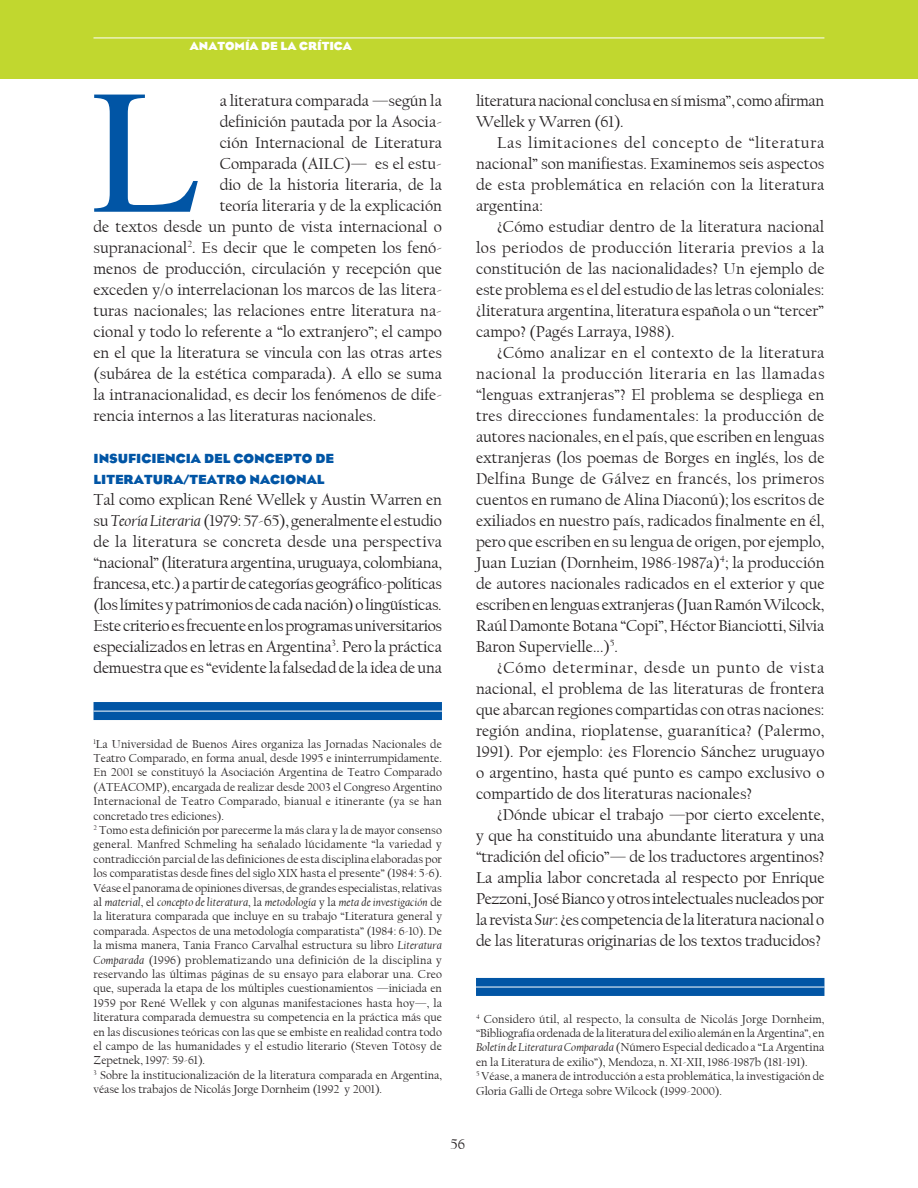
<style>
.page{position:relative;width:918px;height:1188px;background:#fff}
.page>*{position:absolute;margin:0;border:0;box-sizing:border-box;transform-origin:0 0}
.t1{font:177px "Times";color:#0155a5}
.t2{font:16.5px/21px "Californian FB";color:#231f20;text-align:justify}
.t3{font:16.5px/21px "Californian FB";letter-spacing:-.02em;color:#231f20}
.t4{font:15px "Californian FB";color:#231f20}
.t5{font:700 13.5px "Eagle";color:#0155a5}
.t6{font:12px/14.4px "Californian FB";color:#231f20}
.t7{font:700 12px "Eagle";color:#fff}
.s1{font-style:italic}
</style>
<div class="page">
<div style="left:94px;top:702px;width:348px;height:18px;background:#0155a5"></div>
<hr style="left:94px;top:711px;width:348px;height:1px;background:#fff">
<div style="left:476px;top:978px;width:348px;height:18px;background:#0155a5"></div>
<hr style="left:476px;top:987px;width:348px;height:1px;background:#fff">
<div style="left:0;top:0;width:918px;height:79px;background:#c1d72f"></div>
<hr style="left:93px;top:38px;width:731px;height:1px;background:#fff">
<p class="t7" style="left:190px;top:39px;width:163px">ANATOMÍA DE LA CRÍTICA</p>
<p class="t2" style="left:220px;top:90px;width:224px">a literatura comparada —según la</p>
<p class="t2" style="left:220px;top:111px;width:224px">definición pautada por la Asocia-</p>
<p class="t2" style="left:220px;top:132px;width:224px">ción Internacional de Literatura</p>
<p class="t2" style="left:220px;top:153px;width:224px">Comparada (AILC)— es el estu-</p>
<p class="t2" style="left:220px;top:174px;width:224px">dio de la historia literaria, de la</p>
<p class="t2" style="left:220px;top:195px;width:224px">teoría literaria y de la explicación</p>
<p class="t2" style="left:94px;top:216px;width:350px">de textos desde un punto de vista internacional o</p>
<p class="t2" style="left:94px;top:237px;width:350px">supranacional<sup>2</sup>. Es decir que le competen los fenó-</p>
<p class="t2" style="left:94px;top:258px;width:350px">menos de producción, circulación y recepción que</p>
<p class="t2" style="left:94px;top:279px;width:350px">exceden y/o interrelacionan los marcos de las litera-</p>
<p class="t2" style="left:94px;top:300px;width:350px">turas nacionales; las relaciones entre literatura na-</p>
<p class="t2" style="left:94px;top:321px;width:350px">cional y todo lo referente a “lo extranjero”; el campo</p>
<p class="t2" style="left:94px;top:342px;width:350px">en el que la literatura se vincula con las otras artes</p>
<p class="t2" style="left:94px;top:363px;width:350px">(subárea de la estética comparada). A ello se suma</p>
<p class="t2" style="left:94px;top:384px;width:350px">la intranacionalidad, es decir los fenómenos de dife-</p>
<p class="t2" style="left:94px;top:405px;width:284px">rencia internos a las literaturas nacionales.</p>
<p class="t5" style="left:94px;top:451px;width:25px">INSUFICIE</p>
<p class="t5" style="left:165px;top:451px;width:21px">NCIA</p>
<p class="t5" style="left:204px;top:451px;width:10px">DEL</p>
<p class="t5" style="left:233px;top:451px;width:42px">CONCEPTO</p>
<p class="t5" style="left:315px;top:451px;width:10px">DE</p>
<p class="t5" style="left:94px;top:472px;width:10px">LITERATURA</p>
<p class="t5" style="left:184px;top:472px;width:17px">/TEATRO</p>
<p class="t5" style="left:250px;top:472px;width:21px">NACIO</p>
<p class="t5" style="left:296px;top:472px;width:21px">NAL</p>
<p class="t2" style="left:94px;top:489px;width:350px">Tal como explican René Wellek y Austin Warren en su <span class="s1">Teoría Literaria</span> (1979: 57-65), generalmente el estudio de la literatura se concreta desde una perspectiva “nacional” (literatura argentina, uruguaya, colombiana, francesa, etc.) a partir de categorías geográfico-políticas (los límites y patrimonios de cada nación) o lingüísticas.<br>Este criterio es frecuente en los programas universitarios especializados en letras en Argentina<sup>3</sup>. Pero la práctica demuestra que es “evidente la falsedad de la idea de una</p>
<h1 class="t1" style="left:92px;top:53px;width:110px">L</h1>
<p class="t6" style="left:94px;top:737px;width:350px"><sup>1</sup>La Universidad de Buenos Aires organiza las Jornadas Nacionales de Teatro Comparado, en forma anual, desde 1995 e ininterrumpidamente.<br>En 2001 se constituyó la Asociación Argentina de Teatro Comparado (ATEACOM P), encargada de realizar desde 2003 el Congreso Argentino Internacional de Teatro Comparado, bianual e itinerante (ya se han concretado tres ediciones).<br><sup>2</sup> Tomo esta definición por parecerme la más clara y la de mayor consenso general. Manfred Schmeling ha señalado lúcidamente “la variedad y contradicción parcial de las definiciones de esta disciplina elaboradas por los comparatistas desde fines del siglo XIX hasta el presente” (1984: 5-6).<br>Véase el panorama de opiniones diversas, de grandes especialistas, relativas al <span class="s1">material</span>, el <span class="s1">concepto de literatura</span>, la <span class="s1">metodología</span> y la <span class="s1">meta de investigación</span> de la literatura comparada que incluye en su trabajo “Literatura general y comparada. Aspectos de una metodología comparatista” (1984: 6-10). De la misma manera, Tania Franco Carvalhal estructura su libro <span class="s1">Literatura Comparada</span> (1996) problematizando una definición de la disciplina y reservando las últimas páginas de su ensayo para elaborar una. Creo que, superada la etapa de los múltiples cuestionamientos —iniciada en 1959 por René Wellek y con algunas manifestaciones hasta hoy—, la literatura comparada demuestra su competencia en la práctica más que en las discusiones teóricas con las que se embiste en realidad contra todo el campo de las humanidades y el estudio literario (Steven Tötösy de Zepetnek, 1997: 59-61).<br><sup>3</sup> Sobre la institucionalización de la literatura comparada en Argentina, véase los trabajos de Nicolás Jorge Dornheim (1992 y 2001).</p>
<p class="t3" style="left:476px;top:90px;width:350px">literatura nacional conclusa en sí misma”, como afirman<br>Wellek y Warren (61).</p>
<p class="t2" style="left:476px;top:132px;width:350px;text-indent:21px">Las limitaciones del concepto de “literatura nacional” son manifiestas. Examinemos seis aspectos de esta problemática en relación con la literatura argentina:</p>
<p class="t2" style="left:476px;top:216px;width:350px;text-indent:21px">¿Cómo estudiar dentro de la literatura nacional los periodos de producción literaria previos a la constitución de las nacionalidades? Un ejemplo de este problema es el del estudio de las letras coloniales: ¿literatura argentina, literatura española o un “tercer” campo? (Pagés Larraya, 1988).</p>
<p class="t2" style="left:476px;top:342px;width:350px;text-indent:21px">¿Cómo analizar en el contexto de la literatura nacional la producción literaria en las llamadas “lenguas extranjeras”? El problema se despliega en tres direcciones fundamentales: la producción de autores nacionales, en el país, que escriben en lenguas extranjeras (los poemas de Borges en inglés, los de Delfina Bunge de Gálvez en francés, los primeros cuentos en rumano de Alina Diaconú); los escritos de exiliados en nuestro país, radicados finalmente en él, pero que escriben en su lengua de origen, por ejemplo, Juan Luzian (Dornheim, 1986-1987a)<sup>4</sup>; la producción de autores nacionales radicados en el exterior y que escriben en lenguas extranjeras (Juan Ramón Wilcock, Raúl Damonte Botana “Copi”, Héctor Bianciotti, Silvia Baron Supervielle...)<sup>5</sup>.</p>
<p class="t2" style="left:476px;top:657px;width:350px;text-indent:21px">¿Cómo determinar, desde un punto de vista nacional, el problema de las literaturas de frontera que abarcan regiones compartidas con otras naciones: región andina, rioplatense, guaranítica? (Palermo, 1991). Por ejemplo: ¿es Florencio Sánchez uruguayo o argentino, hasta qué punto es campo exclusivo o compartido de dos literaturas nacionales?</p>
<p class="t2" style="left:476px;top:804px;width:350px;text-indent:21px">¿Dónde ubicar el trabajo —por cierto excelente, y que ha constituido una abundante literatura y una “tradición del oficio”— de los traductores argentinos?<br>La amplia labor concretada al respecto por Enrique Pezzoni, José Bianco y otros intelectuales nucleados por la revista <span class="s1">Sur</span>: ¿es competencia de la literatura nacional o de las literaturas originarias de los textos traducidos?</p>
<p class="t6" style="left:476px;top:1012px;width:350px"><sup>4</sup> Considero útil, al respecto, la consulta de Nicolás Jorge Dornheim, “Bibliografía ordenada de la literatura del exilio alemán en la Argentina”, en <span class="s1">Boletín de Literatura Comparada</span> (Número Especial dedicado a “La Argentina en la Literatura de exilio”), Mendoza, n. XI-XII, 1986-1987b (181-191).<br><sup>5</sup> Véase, a manera de introducción a esta problemática, la investigación de Gloria Galli de Ortega sobre Wilcock (1999-2000).</p>
<p class="t4" style="left:451px;top:1135px;width:16px">56</p>
</div>
